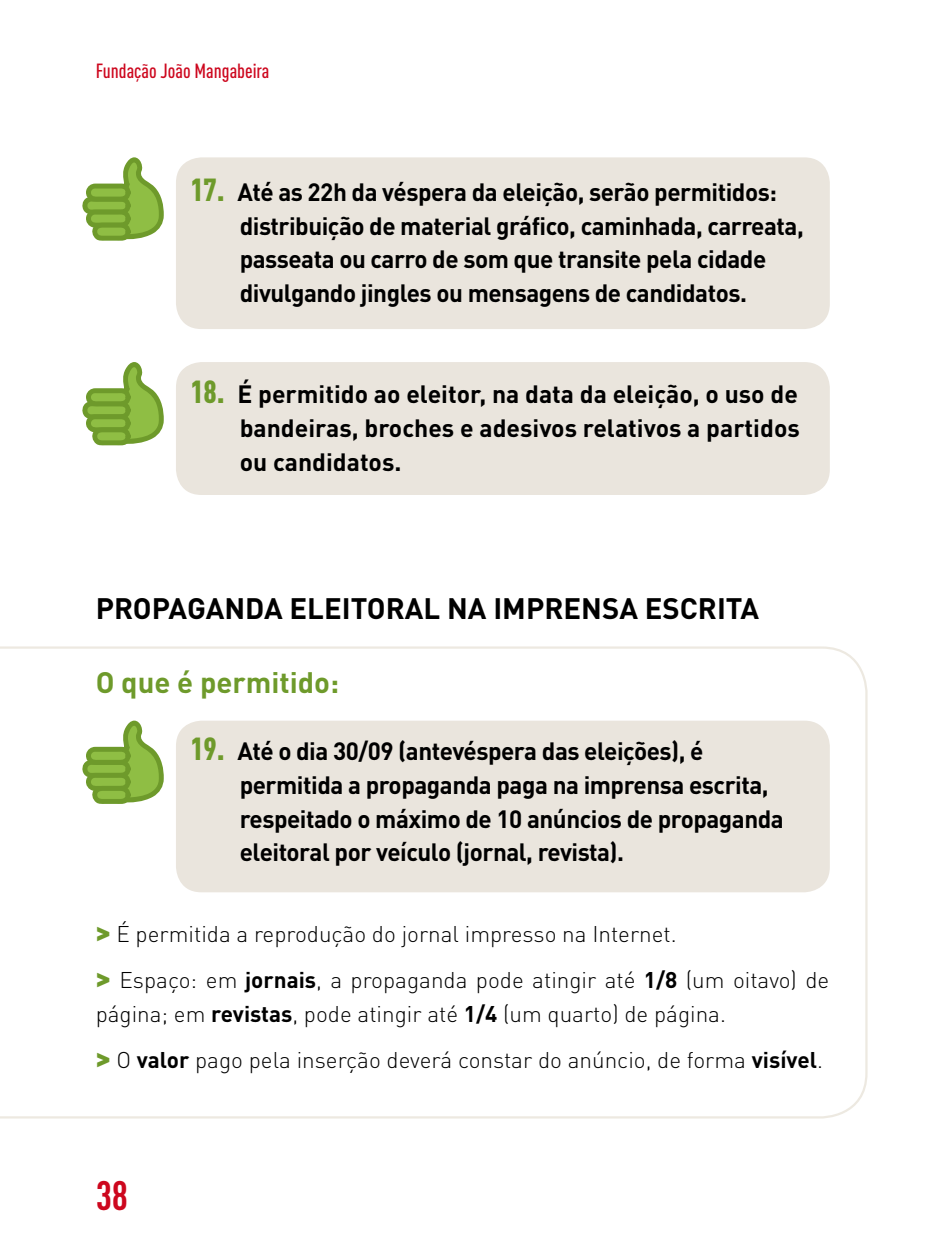
<style>
.page{position:relative;width:925px;height:1244px;background:#fff}
.page>*{position:absolute;margin:0;border:0;box-sizing:border-box;transform-origin:0 0}
.t1{font:700 condensed 40.5px "DIN Pro";color:#cd071e}
.t2{font:700 29.25px "DIN Pro";color:#000}
.t3{font:700 29.25px "DIN Pro";color:#6e9a2b}
.t4{font:700 24.75px/33.8px "DIN Pro";letter-spacing:-.02em;color:#000}
.t5{font:300 22.5px/46.6px "DIN Pro";color:#000}
.t6{font:500 condensed 20.25px "DIN Pro";color:#cd071e}
.s1{font-weight:900;font-stretch:condensed;font-size:31.5px;color:#6e9a2b}
.s2{font-weight:900;font-size:27px;color:#6e9a2b}
.s3{font-weight:700}
</style>
<div class="page">
<div style="left:176px;top:157px;width:654px;height:172px;background:#eae5dd;border-radius:26px"></div>
<svg style="left:82px;top:157px;width:82px;height:84px"></svg>
<div style="left:176px;top:362px;width:654px;height:133px;background:#eae5dd;border-radius:26px"></div>
<svg style="left:82px;top:362px;width:82px;height:84px"></svg>
<svg style="left:0;top:646px;width:867px;height:472px"></svg>
<p class="t6" style="left:96px;top:55px;width:175px">Fundação João Mangabeira</p>
<p class="t4" style="left:240px;top:172px;width:565px;text-indent:-50px"><span class="s1">17.</span> Até as 22h da véspera da eleição, serão permitidos: distribuição de material gráfico, caminhada, carreata, passeata ou carro de som que transite pela cidade divulgando jingles ou mensagens de candidatos.</p>
<p class="t4" style="left:240px;top:374px;width:562px;text-align:justify;text-indent:-50px"><span class="s1">18.</span> É permitido ao eleitor, na data da eleição, o uso de bandeiras, broches e adesivos relativos a partidos ou candidatos.</p>
<p class="t2" style="left:96px;top:584px;width:131px">PRO PAGANDA</p>
<p class="t2" style="left:290px;top:584px;width:81px">ELEITORA</p>
<p class="t2" style="left:423px;top:584px;width:141px">L NA IMPRENSA</p>
<p class="t2" style="left:645px;top:584px;width:99px">ESCRITA</p>
<p class="t3" style="left:96px;top:657px;width:245px">O que é permitido:</p>
<p class="t4" style="left:240px;top:731px;width:546px;text-indent:-50px"><span class="s1">19.</span> Até o dia 30/09 (antevéspera das eleições), é permitida a propaganda paga na imprensa escrita, respeitado o máximo de 10 anúncios de propaganda eleitoral por veículo (jornal, revista).</p>
<p class="t5" style="left:96px;top:908px;width:735px"><span class="s2">&gt;</span> É permitida a reprodução do jornal impresso na Internet.<br><span class="s2">&gt;</span> Espaço: em <span class="s3">jornais</span>, a propaganda pode atingir até <span class="s3">1/8</span> (um oitavo) de</p>
<p class="t5" style="left:96px;top:988px;width:729px">página; em <span class="s3">revistas</span>, pode atingir até <span class="s3">1/4</span> (um quarto) de página.<br><span class="s2">&gt;</span> O <span class="s3">valor</span> pago pela inserção deverá constar do anúncio, de forma <span class="s3">visível</span>.</p>
<h1 class="t1" style="left:96px;top:1165px;width:34px">38</h1>
</div>
